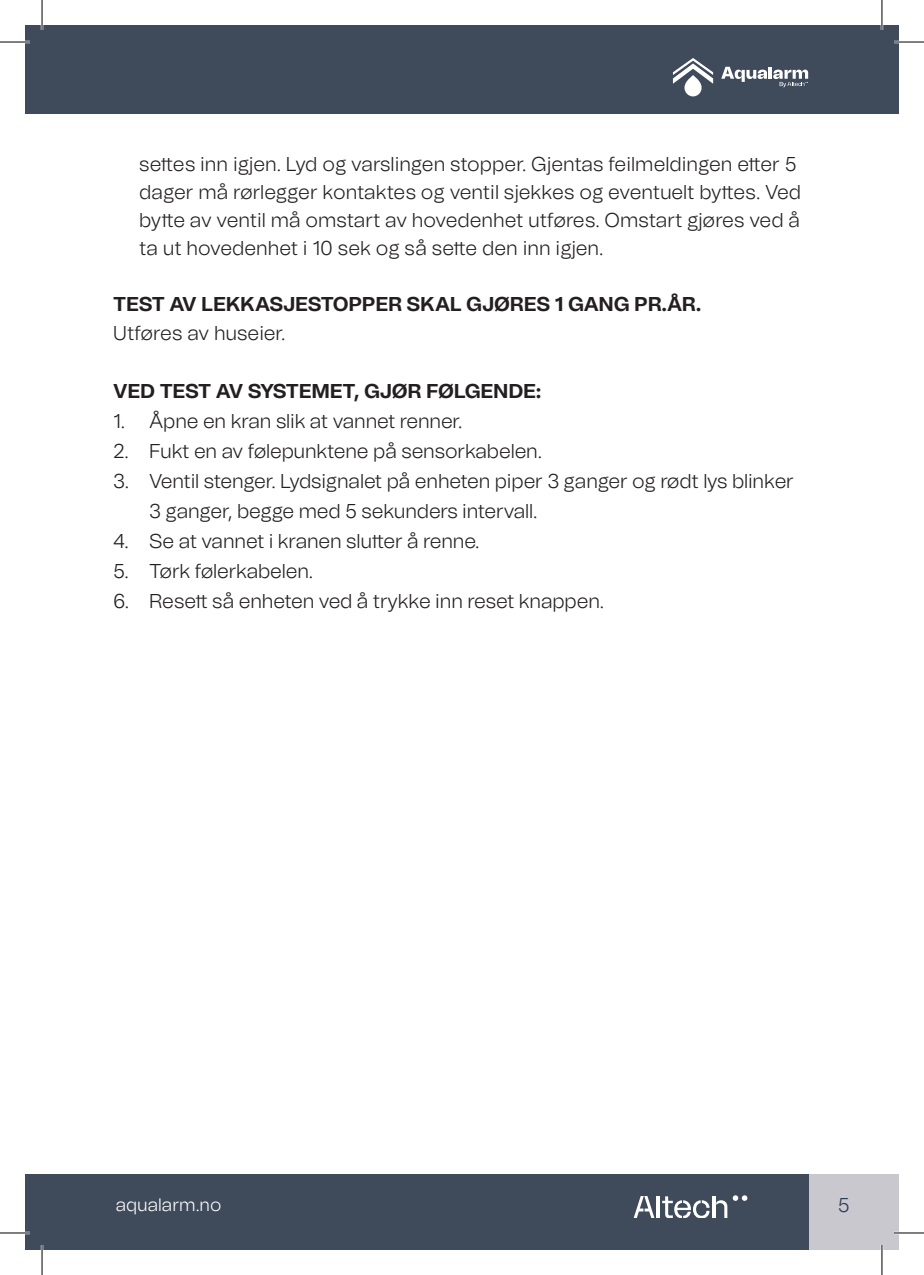
<style>
.page{position:relative;width:924px;height:1275px;background:#fff}
.page>*{position:absolute;margin:0;border:0;box-sizing:border-box;transform-origin:0 0}
.t1{font:300 20px/28px "Tomato Grotesk";letter-spacing:-.01em;color:#231f20}
.t2{font:700 20px "Tomato Grotesk";letter-spacing:-.01em;color:#231f20}
.t3{font:300 20px "Tomato Grotesk";color:#2c3c51}
.t4{font:300 18px "Tomato Grotesk";color:#fff}
</style>
<div class="page">
<div style="left:25px;top:25px;width:873px;height:88px;background:#3f4a5b"></div>
<svg style="left:721px;top:67px;width:86px;height:20px"></svg>
<svg style="left:672px;top:58px;width:40px;height:38px"></svg>
<div style="left:25px;top:1174px;width:873px;height:76px;background:#3f4a5b"></div>
<div style="left:808px;top:1174px;width:90px;height:76px;background:#c9c8cf"></div>
<hr style="left:656px;top:1196px;width:3px;height:21px;background:#fff">
<svg style="left:634px;top:1196px;width:20px;height:21px"></svg>
<hr style="left:711px;top:1196px;width:3px;height:21px;background:#fff">
<svg style="left:662px;top:1196px;width:47px;height:21px"></svg>
<svg style="left:716px;top:1195px;width:31px;height:22px"></svg>
<hr style="left:0;top:41px;width:30px;height:2px;background:#fff">
<hr style="left:893px;top:41px;width:30px;height:2px;background:#fff">
<hr style="left:0;top:1231px;width:30px;height:3px;background:#fff">
<hr style="left:893px;top:1231px;width:30px;height:3px;background:#fff">
<hr style="left:41px;top:0;width:2px;height:30px;background:#fff">
<hr style="left:41px;top:1245px;width:2px;height:30px;background:#fff">
<hr style="left:880px;top:0;width:2px;height:30px;background:#fff">
<hr style="left:880px;top:1245px;width:2px;height:30px;background:#fff">
<hr style="left:0;top:42px;width:30px;height:1px;background:#000">
<hr style="left:893px;top:42px;width:30px;height:1px;background:#000">
<hr style="left:0;top:1232px;width:30px;height:1px;background:#000">
<hr style="left:893px;top:1232px;width:30px;height:1px;background:#000">
<hr style="left:42px;top:0;width:1px;height:30px;background:#000">
<hr style="left:42px;top:1245px;width:1px;height:30px;background:#000">
<hr style="left:881px;top:0;width:1px;height:30px;background:#000">
<hr style="left:881px;top:1245px;width:1px;height:30px;background:#000">
<p class="t1" style="left:139px;top:150px;width:663px">settes inn igjen. Lyd og varslingen stopper. Gjentas feilmeldingen etter 5 dager må rørlegger kontaktes og ventil sjekkes og eventuelt byttes. Ved bytte av ventil må omstart av hovedenhet utføres. Omstart gjøres ved å ta ut hovedenhet i 10 sek og så sette den inn igjen.</p>
<p class="t2" style="left:113px;top:290px;width:589px">TEST AV LEKKASJESTOPPER SKAL GJØRES 1 GANG PR.ÅR.</p>
<p class="t1" style="left:113px;top:318px;width:174px">Utføres av huseier.</p>
<p class="t2" style="left:113px;top:376px;width:429px">VED TEST AV SYSTEMET, GJØR FØLGENDE:</p>
<p class="t1" style="left:113px;top:406px;width:350px">1. Åpne en kran slik at vannet renner.</p>
<p class="t1" style="left:113px;top:436px;width:430px">2. Fukt en av følepunktene på sensorkabelen.</p>
<p class="t1" style="left:149px;top:465px;width:645px;line-height:30px;text-indent:-36px">3. Ventil stenger. Lydsignalet på enheten piper 3 ganger og rødt lys blinker<br>3 ganger, begge med 5 sekunders intervall.</p>
<p class="t1" style="left:113px;top:526px;width:367px">4. Se at vannet i kranen slutter å renne.</p>
<p class="t1" style="left:113px;top:556px;width:201px">5. Tørk følerkabelen.</p>
<p class="t1" style="left:113px;top:586px;width:492px">6. Resett så enheten ved å trykke inn reset knappen.</p>
<p class="t4" style="left:116px;top:1192px;width:107px">aqualarm.no</p>
<p class="t3" style="left:837px;top:1191px;width:13px">5</p>
</div>
